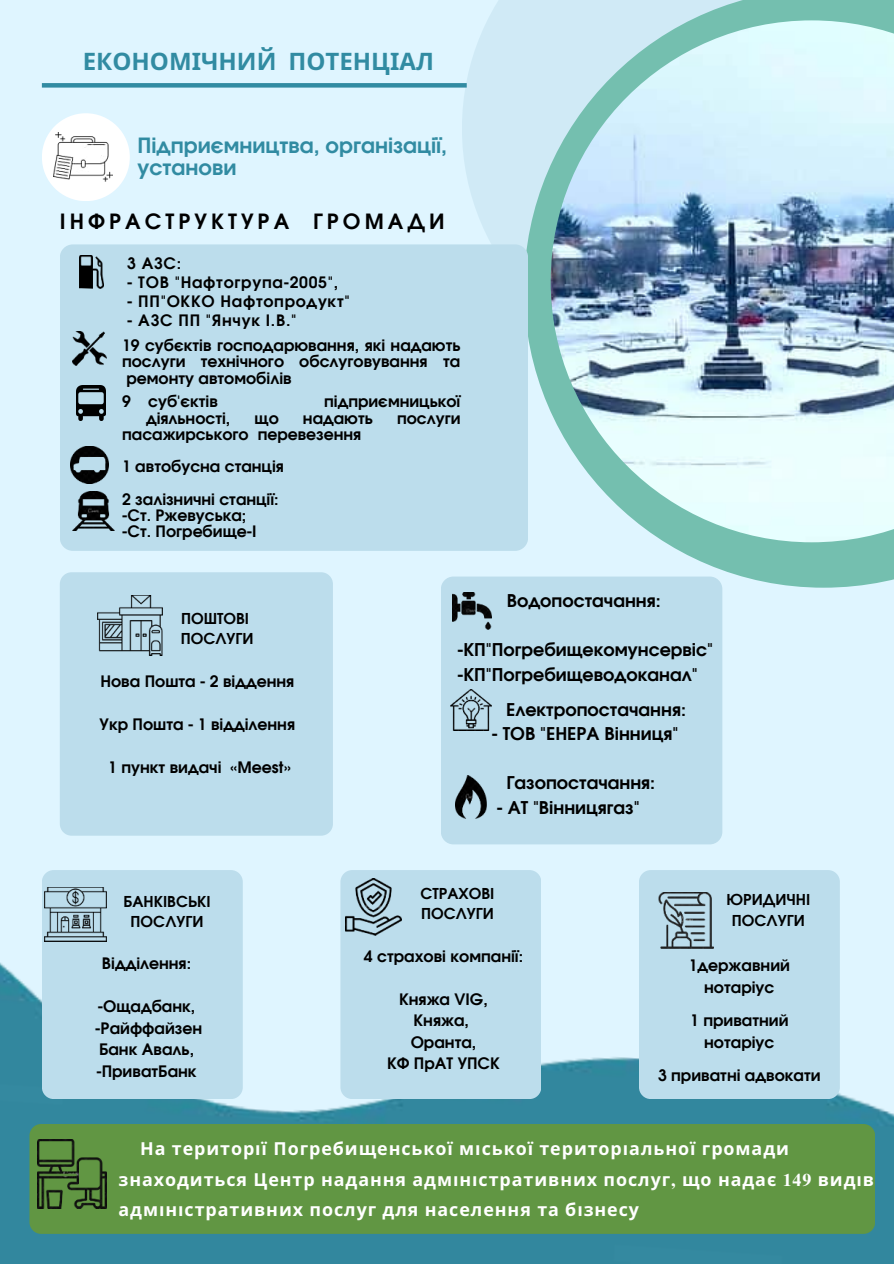
<style>
.page{position:relative;width:894px;height:1264px;background:#fff}
.page>*{position:absolute;margin:0;border:0;box-sizing:border-box;transform-origin:0 0}
.t1{font:700 24px "Noto Sans";color:#318ba2}
.t2{font:700 21px/22.5px "Evolventa";color:#318ba2}
.t3{font:700 21px "Evolventa";letter-spacing:.19em;color:#000}
.t4{font:700 17.85px/30.2px "Noto Sans";letter-spacing:.05em;color:#fff}
.t5{font:700 17.55px/24.6px "Evolventa";color:#000}
.t6{font:700 15.75px/21.5px "Evolventa";color:#000}
.t7{font:700 15.75px "Evolventa";letter-spacing:.045em;color:#000}
.t8{font:700 15px/20.2px "Evolventa";color:#000;text-align:center}
.s1{font-family:"Te X Gyre Termes"}
</style>
<div class="page">
<div style="left:0;top:0;width:893px;height:1263px;background:#dff5ff"></div>
<svg style="left:462px;top:0;width:62px;height:248px;fill:#d0eaf6"></svg>
<svg style="left:524px;top:0;width:369px;height:587px"></svg>
<img style="left:550px;top:20px;width:343px;height:522px">
<img style="left:0;top:870px;width:893px;height:393px">
<div style="left:42px;top:870px;width:201px;height:228px;background:#bcddec;border-radius:12px"></div>
<div style="left:60px;top:244px;width:467px;height:306px;background:#bcddec;border-radius:13px"></div>
<div style="left:42px;top:113px;width:88px;height:88px;background:#fff;border-radius:50%"></div>
<div style="left:29px;top:1123px;width:845px;height:110px;background:#619643;border-radius:12px"></div>
<img style="left:54px;top:132px;width:58px;height:50px">
<img style="left:44px;top:887px;width:62px;height:54px">
<div style="left:340px;top:870px;width:201px;height:228px;background:#bcddec;border-radius:12px"></div>
<img style="left:345px;top:878px;width:57px;height:57px">
<div style="left:638px;top:870px;width:201px;height:228px;background:#bcddec;border-radius:12px"></div>
<div style="left:60px;top:572px;width:273px;height:263px;background:#bcddec;border-radius:12px"></div>
<img style="left:658px;top:892px;width:55px;height:56px">
<img style="left:98px;top:596px;width:64px;height:59px">
<img style="left:38px;top:1139px;width:68px;height:69px">
<div style="left:441px;top:576px;width:281px;height:268px;background:#bcddec;border-radius:13px"></div>
<div style="left:42px;top:83px;width:424px;height:5px;background:#318ba2"></div>
<img style="left:79px;top:255px;width:25px;height:33px">
<img style="left:73px;top:331px;width:33px;height:34px">
<img style="left:76px;top:386px;width:30px;height:35px">
<img style="left:452px;top:592px;width:39px;height:37px">
<img style="left:450px;top:689px;width:41px;height:41px">
<img style="left:455px;top:776px;width:31px;height:42px">
<img style="left:71px;top:446px;width:37px;height:37px">
<img style="left:72px;top:491px;width:42px;height:40px">
<h1 class="t1" style="left:83px;top:45px;width:352px">ЕКОНОМІЧНИЙ ПОТЕНЦІАЛ</h1>
<h2 class="t2" style="left:137px;top:135px;width:311px">Підприємництва, організації, установи</h2>
<h2 class="t3" style="left:60px;top:212px;width:386px">ІНФРАСТРУКТУРА ГРОМАДИ</h2>
<p class="t6" style="left:127px;top:253px;width:56px">3 АЗС:</p>
<p class="t7" style="left:127px;top:275px;width:212px">- ТОВ "Нафтогрупа-2005",</p>
<p class="t7" style="left:127px;top:294px;width:224px">- ПП"ОККО Нафтопродукт"</p>
<p class="t6" style="left:122px;top:308px;width:340px;line-height:25.3px;text-indent:5px">- АЗС ПП "Янчук І.В."<br>19 субєктів господарювання, які надають</p>
<p class="t6" style="left:122px;top:354px;width:340px;line-height:16.2px">послуги технічного обслуговування та ремонту автомобілів</p>
<p class="t6" style="left:122px;top:392px;width:97px">9 суб'єктів</p>
<p class="t6" style="left:324px;top:392px;width:138px">підприємницької</p>
<p class="t6" style="left:146px;top:408px;width:86px">діяльності,</p>
<p class="t6" style="left:254px;top:408px;width:26px">що</p>
<p class="t6" style="left:303px;top:408px;width:71px">надають</p>
<p class="t6" style="left:397px;top:408px;width:65px">послуги</p>
<p class="t6" style="left:122px;top:419px;width:240px;line-height:32.4px">пасажирського перевезення<br>1 автобусна станція<br>2 залізничні станції:</p>
<p class="t6" style="left:122px;top:508px;width:136px;line-height:16.2px">-Ст. Ржевуська; -Ст. Погребище-І</p>
<p class="t8" style="left:181px;top:609px;width:74px;text-align:left">ПОШТОВІ<br>ПОСЛУГИ</p>
<p class="t6" style="left:100px;top:671px;width:195px">Нова Пошта - 2 віддення</p>
<p class="t6" style="left:100px;top:714px;width:197px">Укр Пошта - 1 відділення</p>
<p class="t6" style="left:108px;top:757px;width:184px">1 пункт видачі «Meest»</p>
<p class="t8" style="left:123px;top:892px;width:89px">БАНКІВСЬКІ<br>ПОСЛУГИ</p>
<p class="t6" style="left:102px;top:954px;width:91px">Відділення:</p>
<p class="t6" style="left:95px;top:996px;width:108px">-Ощадбанк, -Райффайзен<br>Банк Аваль, -ПриватБанк</p>
<p class="t5" style="left:506px;top:589px;width:155px">Водопостачання:</p>
<p class="t5" style="left:457px;top:638px;width:257px">-КП"Погребищекомунсервіс" -КП"Погребищеводоканал"</p>
<p class="t5" style="left:506px;top:698px;width:181px">Електропостачання:</p>
<p class="t5" style="left:492px;top:722px;width:188px">- ТОВ "ЕНЕРА Вінниця"</p>
<p class="t5" style="left:506px;top:771px;width:150px">Газопостачання:</p>
<p class="t5" style="left:496px;top:796px;width:144px">- АТ "Вінницягаз"</p>
<p class="t8" style="left:420px;top:884px;width:75px;text-align:left">СТРАХОВІ<br>ПОСЛУГИ</p>
<p class="t8" style="left:726px;top:890px;width:85px">ЮРИДИЧНІ<br>ПОСЛУГИ</p>
<p class="t6" style="left:688px;top:955px;width:103px;line-height:22px;text-align:center">1державний нотаріус</p>
<p class="t6" style="left:690px;top:1010px;width:100px;line-height:22px;text-align:center">1 приватний нотаріус</p>
<p class="t6" style="left:657px;top:1065px;width:164px">3 приватні адвокати</p>
<p class="t6" style="left:364px;top:946px;width:161px">4 страхові компанії:</p>
<p class="t6" style="left:387px;top:989px;width:114px;text-align:center">Княжа VIG,<br>Княжа,<br>Оранта,<br>КФ ПрАТ УПСК</p>
<p class="t4" style="left:118px;top:1133px;width:756px;text-indent:22px">На території Погребищенської міської територіальної громади знаходиться Центр надання адмі ністративних послуг<span class="s1">,</span> що надає <span class="s1">149</span> виді в адмі ністративних послуг для населення та бізнесу</p>
</div>
